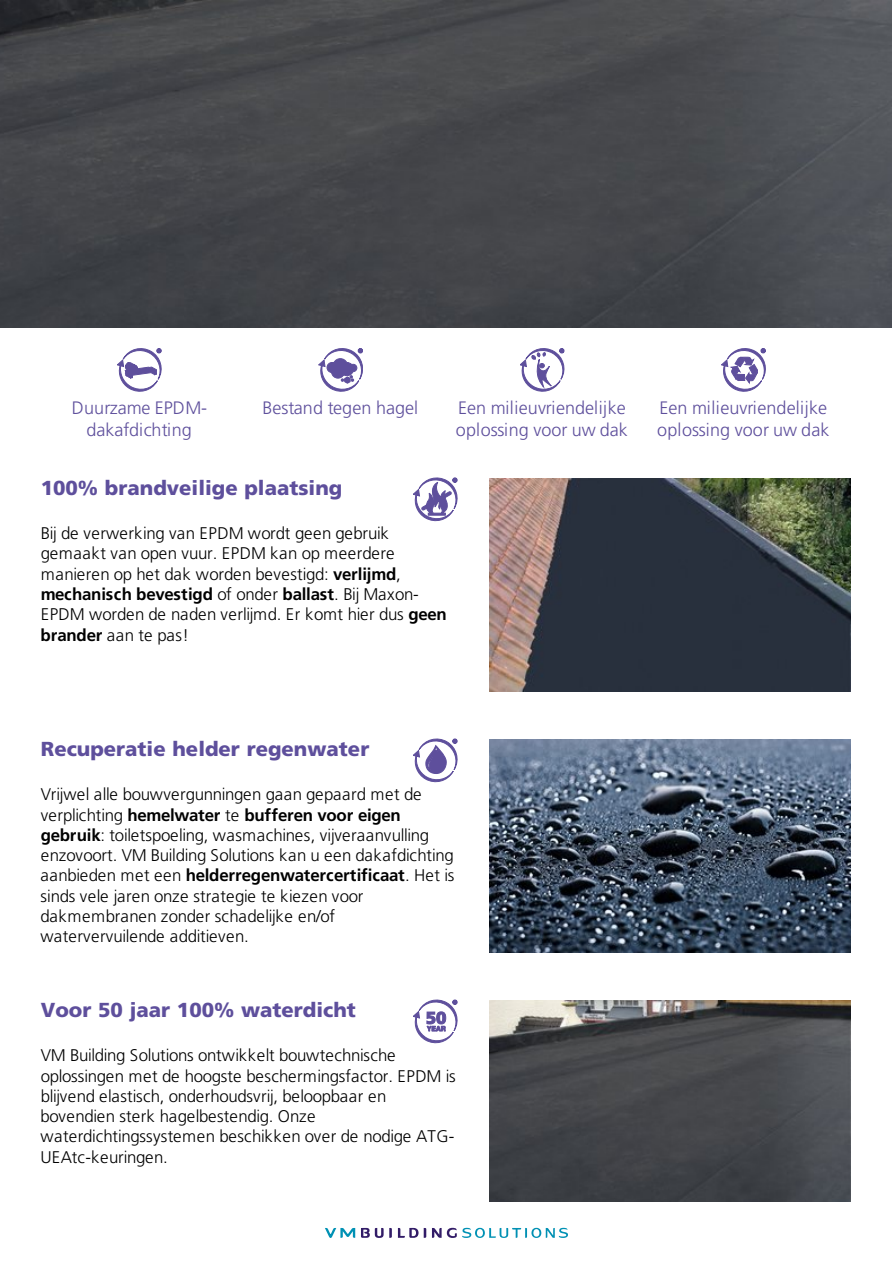
<style>
.page{position:relative;width:893px;height:1263px;background:#fff}
.page>*{position:absolute;margin:0;border:0;box-sizing:border-box;transform-origin:0 0}
.t1{font:900 20.25px "Frutiger LT Std";color:#5e4f9c}
.t2{font:300 18px/21.3px "Frutiger LT Std";letter-spacing:.005em;color:#5e4f9c}
.t3{font:300 16.8px/20.2px "Frutiger LT Std";color:#000}
.s1{font-weight:700}
</style>
<div class="page">
<img style="left:0;top:0;width:891px;height:328px">
<svg style="left:398px;top:1228px;width:28px;height:10px"></svg>
<svg style="left:361px;top:1228px;width:31px;height:10px"></svg>
<svg style="left:432px;top:1228px;width:136px;height:10px"></svg>
<svg style="left:325px;top:1228px;width:30px;height:10px"></svg>
<svg style="left:117px;top:348px;width:44px;height:44px"></svg>
<svg style="left:319px;top:348px;width:44px;height:44px"></svg>
<svg style="left:520px;top:348px;width:44px;height:44px"></svg>
<svg style="left:721px;top:348px;width:44px;height:44px"></svg>
<img style="left:490px;top:478px;width:361px;height:213px">
<img style="left:490px;top:739px;width:361px;height:213px">
<img style="left:490px;top:1000px;width:361px;height:202px">
<svg style="left:413px;top:477px;width:44px;height:44px"></svg>
<svg style="left:413px;top:738px;width:44px;height:44px"></svg>
<svg style="left:413px;top:999px;width:44px;height:44px"></svg>
<p class="t2" style="left:72px;top:399px;width:137px;text-align:center">Duurzame EPDM&shy;dakafdichting</p>
<p class="t2" style="left:262px;top:399px;width:157px">Bestand tegen hagel</p>
<p class="t2" style="left:456px;top:399px;width:174px">Een milieuvriendelijke oplossing voor uw dak</p>
<p class="t2" style="left:657px;top:399px;width:174px">Een milieuvriendelijke oplossing voor uw dak</p>
<p class="t1" style="left:41px;top:480px;width:303px">100% brandveilige plaatsing</p>
<p class="t3" style="left:41px;top:524px;width:408px">Bij de verwerking van EPDM wordt geen gebruik gemaakt van open vuur. EPDM kan op meerdere manieren op het dak worden bevestigd: <span class="s1">verlijmd</span>, <span class="s1">mechanisch bevestigd</span> of onder <span class="s1">ballast</span>. Bij Maxon-EPDM worden de naden verlijmd. Er komt hier dus <span class="s1">geen brander</span> aan te pas!</p>
<p class="t1" style="left:41px;top:741px;width:330px">Recuperatie helder regenwater</p>
<p class="t3" style="left:40px;top:785px;width:415px">Vrijwel alle bouwvergunningen gaan gepaard met de verplichting <span class="s1">hemelwater</span> te <span class="s1">bufferen voor eigen gebruik</span>: toiletspoeling, wasmachines, vijveraanvulling enzovoort. VM Building Solutions kan u een dakafdichting aanbieden met een <span class="s1">helderregenwatercertificaat</span>. Het is sinds vele jaren onze strategie te kiezen voor dakmembranen zonder schadelijke en/of watervervuilende additieven.</p>
<p class="t1" style="left:41px;top:1002px;width:316px">Voor 50 jaar 100% waterdicht</p>
<p class="t3" style="left:40px;top:1046px;width:417px">VM Building Solutions ontwikkelt bouwtechnische oplossingen met de hoogste beschermingsfactor. EPDM is blijvend elastisch, onderhoudsvrij, beloopbaar en bovendien sterk hagelbestendig. Onze waterdichtingssystemen beschikken over de nodige ATG-UEAtc-keuringen.</p>
</div>
